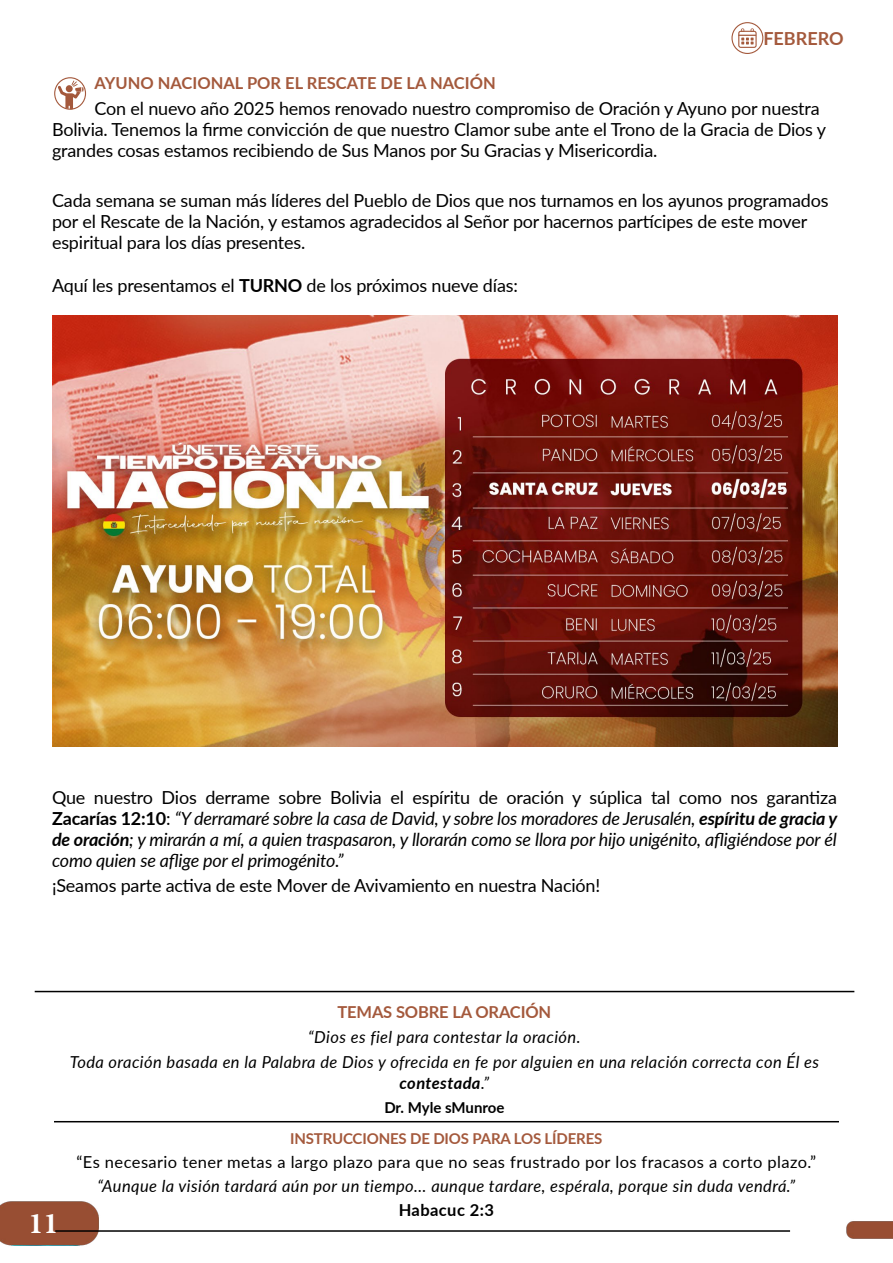
<style>
.page{position:relative;width:893px;height:1263px;background:#fff}
.page>*{position:absolute;margin:0;border:0;box-sizing:border-box;transform-origin:0 0}
.t1{font:700 30px "Minion Pro";color:#fff}
.t2{font:18px/21px "Lato";letter-spacing:-.01em;color:#000}
.t3{font:italic 18px/21px "Lato";letter-spacing:-.01em;color:#000;text-align:justify}
.t4{font:700 18px "Lato";color:#a4593c}
.t5{font:italic 16.5px/25.2px "Lato";letter-spacing:.025em;color:#000;text-align:center}
.t6{font:16.5px "Lato";letter-spacing:.025em;color:#000}
.t7{font:700 16.5px "Lato";color:#a4593c}
.t8{font:italic 700 16.5px "Lato";letter-spacing:.025em;color:#000}
.t9{font:700 16.5px "Lato";letter-spacing:.025em;color:#000}
.t10{font:700 15px "Lato";letter-spacing:-.01em;color:#a4593c}
.t11{font:700 15px "Lato";letter-spacing:-.005em;color:#000}
.s1{font-weight:700}
.s2{font-style:normal}
.s3{font-weight:700;font-style:normal}
.s4{font-weight:400}
</style>
<div class="page">
<img style="left:0;top:35px;width:893px;height:1211px">
<hr style="left:55px;top:1230px;width:735px;height:2px;background:#000">
<hr style="left:54px;top:1121px;width:785px;height:1px;background:#000">
<svg style="left:54px;top:77px;width:32px;height:33px"></svg>
<img style="left:52px;top:315px;width:785px;height:432px">
<svg style="left:731px;top:22px;width:32px;height:32px"></svg>
<hr style="left:35px;top:991px;width:819px;height:1px;background:#000">
<p class="t4" style="left:763px;top:26px;width:82px">FEBRERO</p>
<p class="t7" style="left:95px;top:71px;width:403px">AYUNO NACIONAL POR EL RESCATE DE LA NACIÓN</p>
<p class="t2" style="left:52px;top:97px;width:775px;text-indent:42px">Con el nuevo año 2025 hemos renovado nuestro compromiso de Oración y Ayuno por nuestra<br>Bolivia. Tenemos la firme convicción de que nuestro Clamor sube ante el Trono de la Gracia de Dios y grandes cosas estamos recibiendo de Sus Manos por Su Gracias y Misericordia.</p>
<p class="t2" style="left:52px;top:189px;width:778px">Cada semana se suman más líderes del Pueblo de Dios que nos turnamos en los ayunos programados por el Rescate de la Nación, y estamos agradecidos al Señor por hacernos partícipes de este mover espiritual para los días presentes.</p>
<p class="t2" style="left:52px;top:274px;width:467px">Aquí les presentamos el <span class="s1">TURNO</span> de los próximos nueve días:</p>
<p class="t3" style="left:52px;top:786px;width:787px"><span class="s2">Que nuestro Dios derrame sobre Bolivia el espíritu de oración y súplica tal como nos garantiza </span><span class="s3">Zacarías 12:10</span><span class="s2">:</span> “Y derramaré sobre la casa de David, y sobre los moradores de Jerusalén, <span class="s1">espíritu de gracia y de oración</span>; y mirarán a mí, a quien traspasaron, y llorarán como se llora por hijo unigénito, afligiéndose por él como quien se aflige por el primogénito.”</p>
<p class="t2" style="left:52px;top:874px;width:550px">¡Seamos parte activa de este Mover de Avivamiento en nuestra Nación!</p>
<h1 class="t1" style="left:29px;top:1203px;width:31px">11</h1>
<p class="t7" style="left:337px;top:1000px;width:215px">TEMAS SOBRE LA ORACIÓN</p>
<p class="t5" style="left:70px;top:1024px;width:751px">“Dios es fiel para contestar la oración.<br>Toda oración basada en la Palabra de Dios y ofrecida en fe por alguien en una relación correcta con Él es</p>
<p class="t8" style="left:399px;top:1071px;width:91px">contestada<span class="s4">.”</span></p>
<p class="t11" style="left:384px;top:1097px;width:122px">Dr. Myle sMunroe</p>
<p class="t10" style="left:290px;top:1128px;width:314px">INSTRUCCIONES DE DIOS PARA LOS LÍDERES</p>
<p class="t6" style="left:77px;top:1150px;width:741px">“Es necesario tener metas a largo plazo para que no seas frustrado por los fracasos a corto plazo.”</p>
<p class="t5" style="left:97px;top:1173px;width:699px">“Aunque la visión tardará aún por un tiempo… aunque tardare, espérala, porque sin duda vendrá.”</p>
<p class="t9" style="left:399px;top:1197px;width:97px">Habacuc 2:3</p>
</div>
